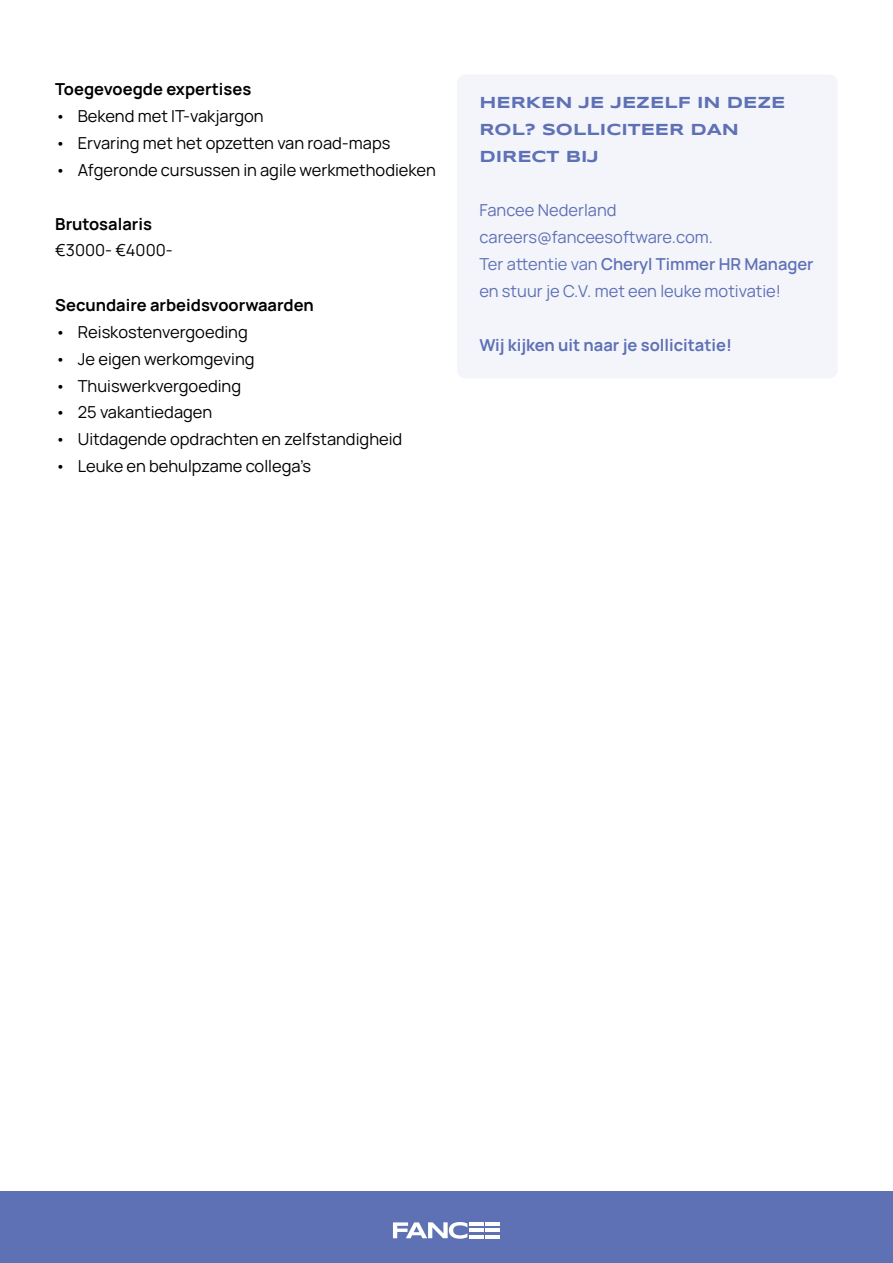
<style>
.page{position:relative;width:893px;height:1263px;background:#fff}
.page>*{position:absolute;margin:0;border:0;box-sizing:border-box;transform-origin:0 0}
.t1{font:16.5px "Manrope";color:#000}
.t2{font:16.5px/27px "Manrope";color:#5e71b5}
.t3{font:700 16.5px "Manrope";color:#000}
.t4{font:700 16.5px/27px "Syncopate";color:#5e71b5}
.t5{font:700 16.5px "Manrope";color:#5e71b5}
.s1{font-weight:600}
</style>
<div class="page">
<div style="left:457px;top:74px;width:381px;height:304px;background:#f4f5fb;border-radius:9px"></div>
<div style="left:0;top:1191px;width:893px;height:72px;background:#5e71b5"></div>
<hr style="left:486px;top:1222px;width:14px;height:4px;background:#fff">
<hr style="left:469px;top:1222px;width:15px;height:4px;background:#fff">
<hr style="left:486px;top:1228px;width:14px;height:4px;background:#fff">
<hr style="left:469px;top:1228px;width:15px;height:4px;background:#fff">
<hr style="left:486px;top:1235px;width:14px;height:3px;background:#fff">
<hr style="left:469px;top:1235px;width:15px;height:3px;background:#fff">
<svg style="left:393px;top:1222px;width:74px;height:17px"></svg>
<p class="t3" style="left:55px;top:77px;width:198px">Toegevoegde expertises</p>
<p class="t1" style="left:55px;top:104px;width:210px">• Bekend met IT-vakjargon</p>
<p class="t1" style="left:55px;top:131px;width:337px">• Ervaring met het opzetten van road-maps</p>
<p class="t1" style="left:55px;top:158px;width:382px">• Afgeronde cursussen in agile werkmethodieken</p>
<p class="t3" style="left:55px;top:212px;width:98px">Brutosalaris</p>
<p class="t1" style="left:55px;top:239px;width:119px">€3000- €4000-</p>
<p class="t3" style="left:55px;top:293px;width:260px">Secundaire arbeidsvoorwaarden</p>
<p class="t1" style="left:55px;top:320px;width:194px">• Reiskostenvergoeding</p>
<p class="t1" style="left:55px;top:347px;width:201px">• Je eigen werkomgeving</p>
<p class="t1" style="left:55px;top:374px;width:187px">• Thuiswerkvergoeding</p>
<p class="t1" style="left:55px;top:401px;width:158px">• 25 vakantiedagen</p>
<p class="t1" style="left:55px;top:428px;width:349px">• Uitdagende opdrachten en zelfstandigheid</p>
<p class="t1" style="left:55px;top:455px;width:257px">• Leuke en behulpzame collega’s</p>
<p class="t4" style="left:479px;top:89px;width:307px">HERKEN JE JEZELF IN DEZE<br>ROL? SOLLICITEER DAN<br>DIRECT BIJ</p>
<p class="t2" style="left:479px;top:196px;width:336px">Fancee Nederland careers@fanceesoftware.com.<br>Ter attentie van <span class="s1">Cheryl Timmer HR Manager </span>en stuur je C.V. met een leuke motivatie!</p>
<p class="t5" style="left:479px;top:333px;width:254px">Wij kijken uit naar je sollicitatie!</p>
</div>
